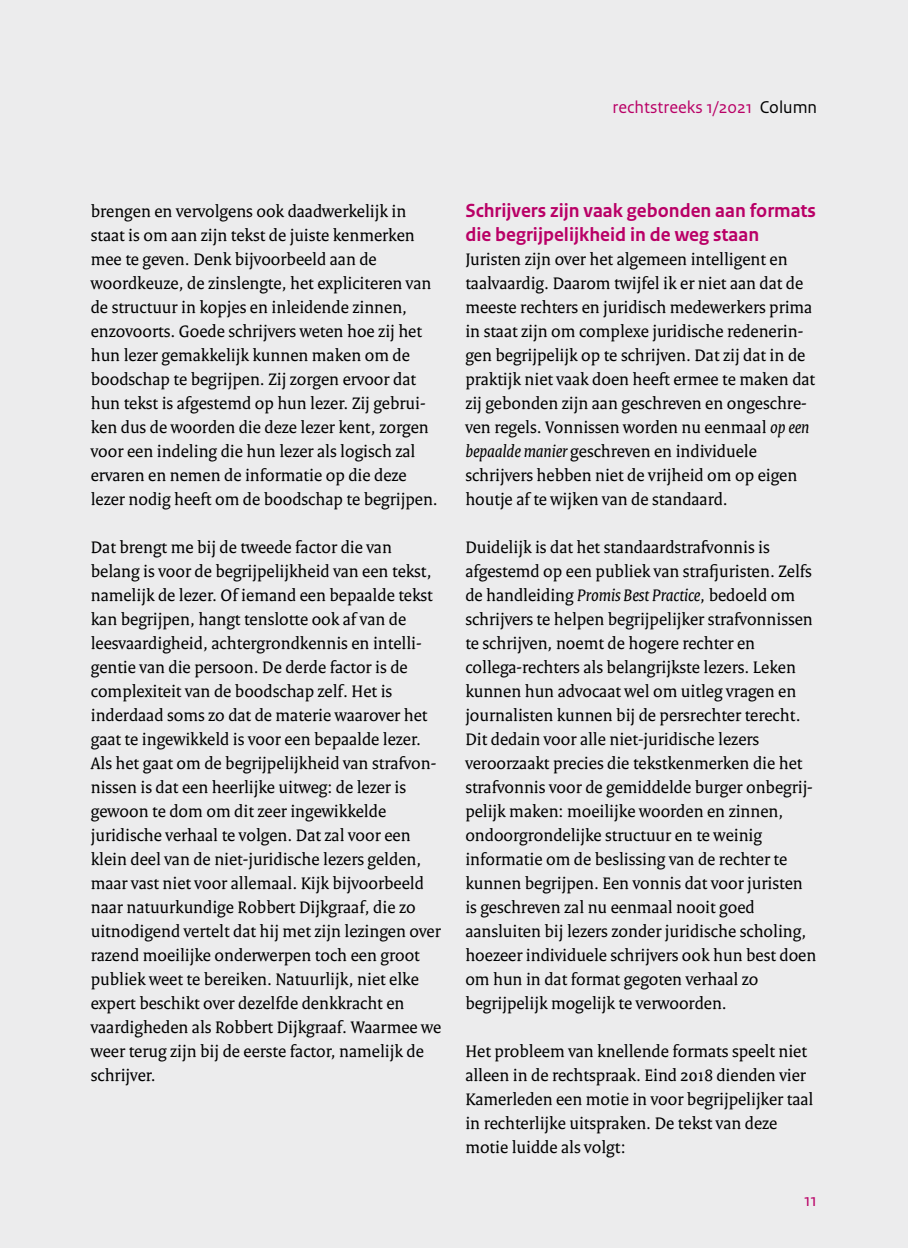
<style>
.page{position:relative;width:908px;height:1248px;background:#fff}
.page>*{position:absolute;margin:0;border:0;box-sizing:border-box;transform-origin:0 0}
.H3_RS_Alineakop_Sans{font:700 20px/24px "Rijksoverheid Sans Text";color:#b90066}
.P_RO_Broodtekst_Seri{font:18px/24px "Rijksoverheid Serif";color:#000}
.t1{font:18px "Rijksoverheid Sans Text Regular 6";color:#b90066}
.t2{font:18px "Rijksoverheid Sans Text";color:#b90066}
.s1{color:#000}
.s2{font-style:italic}
</style>
<div class="page">
<div style="left:0;top:0;width:907px;height:1247px;background:#ececed"></div>
<p class="t1" style="left:612px;top:97px;width:206px">rechtstreeks 1/2021 <span class="s1">Column</span></p>
<p class="P_RO_Broodtekst_Seri" style="left:91px;top:199px;width:348px">brengen en vervolgens ook daadwerkelijk in staat is om aan zijn tekst de juiste kenmerken mee te geven. Denk bijvoorbeeld aan de woordkeuze, de zinslengte, het expliciteren van de structuur in kopjes en inleidende zinnen, enzovoorts. Goede schrijvers weten hoe zij het hun lezer gemakkelijk kunnen maken om de boodschap te begrijpen. Zij zorgen ervoor dat hun tekst is afgestemd op hun lezer. Zij gebrui&shy;ken dus de woorden die deze lezer kent, zorgen voor een indeling die hun lezer als logisch zal ervaren en nemen de informatie op die deze lezer nodig heeft om de boodschap te begrijpen.</p>
<p class="P_RO_Broodtekst_Seri" style="left:91px;top:535px;width:352px">Dat brengt me bij de tweede factor die van belang is voor de begrijpelijkheid van een tekst, namelijk de lezer. Of iemand een bepaalde tekst kan begrijpen, hangt tenslotte ook af van de leesvaardigheid, achtergrondkennis en intelli&shy;gentie van die persoon. De derde factor is de complexiteit van de boodschap zelf. Het is inderdaad soms zo dat de materie waarover het gaat te ingewikkeld is voor een bepaalde lezer.<br>Als het gaat om de begrijpelijkheid van strafvon&shy;nissen is dat een heerlijke uitweg: de lezer is gewoon te dom om dit zeer ingewikkelde juridische verhaal te volgen. Dat zal voor een klein deel van de niet-juridische lezers gelden, maar vast niet voor allemaal. Kijk bijvoorbeeld naar natuurkundige Robbert Dijkgraaf, die zo uitnodigend vertelt dat hij met zijn lezingen over razend moeilijke onderwerpen toch een groot publiek weet te bereiken. Natuurlijk, niet elke expert beschikt over dezelfde denkkracht en vaardigheden als Robbert Dijkgraaf. Waarmee we weer terug zijn bij de eerste factor, namelijk de schrijver.</p>
<h3 class="H3_RS_Alineakop_Sans" style="left:465px;top:199px;width:352px">Schrijvers zijn vaak gebonden aan formats die begrijpelijkheid in de weg staan</h3>
<p class="P_RO_Broodtekst_Seri" style="left:465px;top:247px;width:351px">Juristen zijn over het algemeen intelligent en taalvaardig. Daarom twijfel ik er niet aan dat de meeste rechters en juridisch medewerkers prima in staat zijn om complexe juridische redenerin&shy;gen begrijpelijk op te schrijven. Dat zij dat in de praktijk niet vaak doen heeft ermee te maken dat zij gebonden zijn aan geschreven en ongeschre&shy;ven regels. Vonnissen worden nu eenmaal <span class="s2">op een bepaalde manier</span> geschreven en individuele schrijvers hebben niet de vrijheid om op eigen houtje af te wijken van de standaard.</p>
<p class="P_RO_Broodtekst_Seri" style="left:465px;top:535px;width:352px">Duidelijk is dat het standaardstrafvonnis is afgestemd op een publiek van strafjuristen. Zelfs de handleiding <span class="s2">Promis Best Practice</span>, bedoeld om schrijvers te helpen begrijpelijker strafvonnissen te schrijven, noemt de hogere rechter en collega-rechters als belangrijkste lezers. Leken kunnen hun advocaat wel om uitleg vragen en journalisten kunnen bij de persrechter terecht.<br>Dit dedain voor alle niet-juridische lezers veroorzaakt precies die tekstkenmerken die het strafvonnis voor de gemiddelde burger onbegrij&shy;pelijk maken: moeilijke woorden en zinnen, ondoorgrondelijke structuur en te weinig informatie om de beslissing van de rechter te kunnen begrijpen. Een vonnis dat voor juristen is geschreven zal nu eenmaal nooit goed aansluiten bij lezers zonder juridische scholing, hoezeer individuele schrijvers ook hun best doen om hun in dat format gegoten verhaal zo begrijpelijk mogelijk te verwoorden.</p>
<p class="P_RO_Broodtekst_Seri" style="left:465px;top:1039px;width:349px">Het probleem van knellende formats speelt niet alleen in de rechtspraak. Eind 2018 dienden vier Kamerleden een motie in voor begrijpelijker taal in rechterlijke uitspraken. De tekst van deze motie luidde als volgt:</p>
<p class="t2" style="left:803px;top:1189px;width:15px">11</p>
</div>
